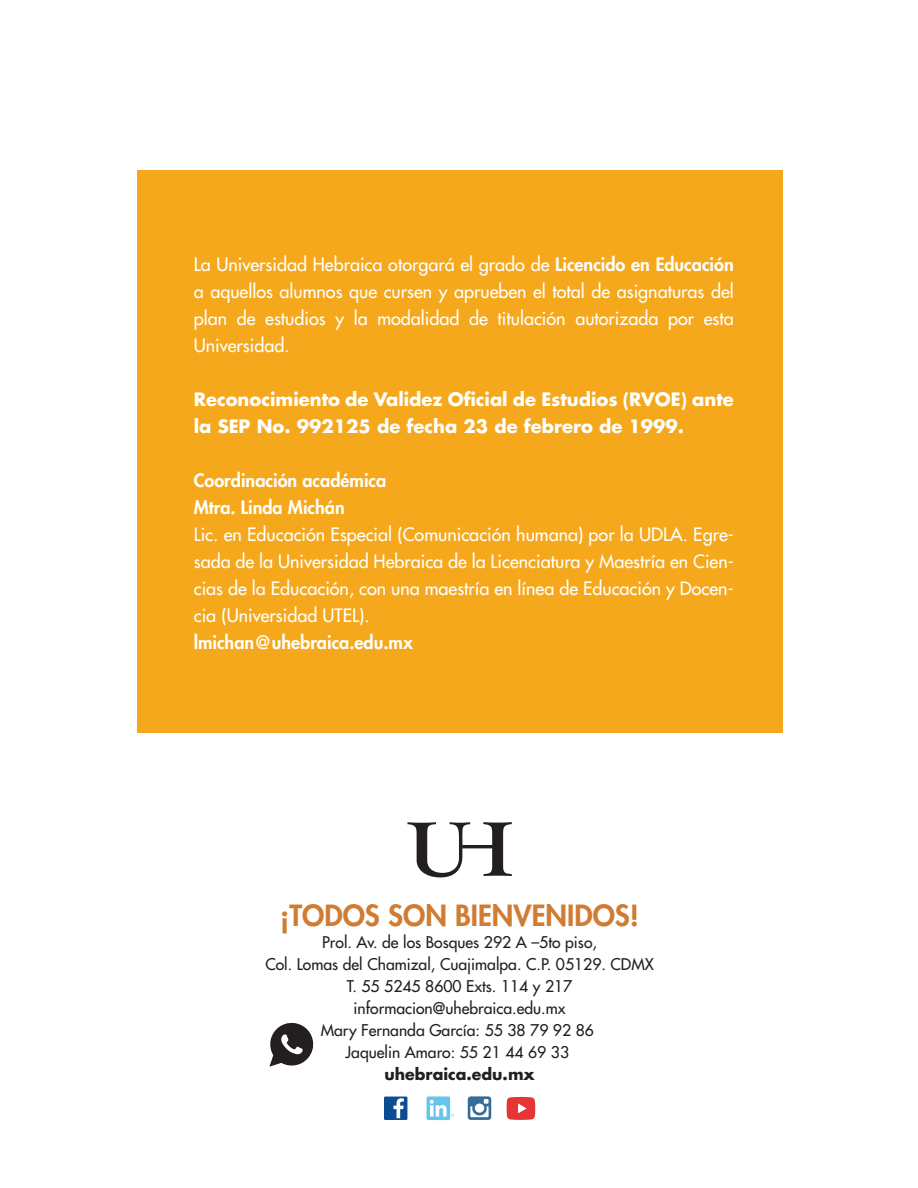
<style>
.page{position:relative;width:918px;height:1188px;background:#fff}
.page>*{position:absolute;margin:0;border:0;box-sizing:border-box;transform-origin:0 0}
.t1{font:800 28.5px "Futura Std";color:#d07c32}
.t2{font:500 18px/27px "Futura Std";color:#fff;text-align:justify}
.t3{font:700 18px/27px "Futura Std";color:#fff}
.t4{font:800 18px/27px "Futura Std";color:#fff}
.t5{font:500 15.75px/22px "Futura Std";color:#231f20;text-align:center}
.t6{font:700 15.75px "Futura Std";color:#231f20}
.s1{font-weight:800}
</style>
<div class="page">
<div style="left:137px;top:170px;width:645px;height:562px;background:#f5a81c"></div>
<svg style="left:407px;top:822px;width:105px;height:55px"></svg>
<div style="left:384px;top:1097px;width:23px;height:23px;background:#0d4c91"></div>
<svg style="left:393px;top:1098px;width:11px;height:20px"></svg>
<svg style="left:427px;top:1096px;width:27px;height:24px"></svg>
<svg style="left:468px;top:1096px;width:23px;height:24px"></svg>
<svg style="left:507px;top:1097px;width:28px;height:23px"></svg>
<svg style="left:269px;top:1023px;width:44px;height:44px"></svg>
<p class="t2" style="left:194px;top:251px;width:542px">La Universidad Hebraica otorgará el grado de <span class="s1">Licencido en Educación </span>a aquellos alumnos que cursen y aprueben el total de asignaturas del plan de estudios y la modalidad de titulación autorizada por esta Universidad.</p>
<p class="t3" style="left:194px;top:386px;width:542px">Reconocimiento de Validez Oficial de Estudios (RVOE) ante la SEP No. 992125 de fecha 23 de febrero de 1999.</p>
<p class="t4" style="left:194px;top:467px;width:194px">Coordinación académica<br>Mtra. Linda Michán</p>
<p class="t2" style="left:194px;top:521px;width:542px">Lic. en Educación Especial (Comunicación humana) por la UDLA. Egre&shy;sada de la Universidad Hebraica de la Licenciatura y Maestría en Cien&shy;cias de la Educación, con una maestría en línea de Educación y Docen&shy;cia (Universidad UTEL).</p>
<p class="t4" style="left:194px;top:629px;width:221px">lmichan@uhebraica.edu.mx</p>
<h1 class="t1" style="left:280px;top:897px;width:361px">¡TODOS SON BIENVENIDOS!</h1>
<p class="t5" style="left:265px;top:931px;width:390px">Prol. Av. de los Bosques 292 A –5to piso,<br>Col. Lomas del Chamizal, Cuajimalpa. C.P. 05129. CDMX T. 55 5245 8600 Exts. 114 y 217 informacion@uhebraica.edu.mx<br>Mary Fernanda García: 55 38 79 92 86<br>Jaquelin Amaro: 55 21 44 69 33</p>
<p class="t6" style="left:384px;top:1064px;width:152px">uhebraica.edu.mx</p>
</div>
